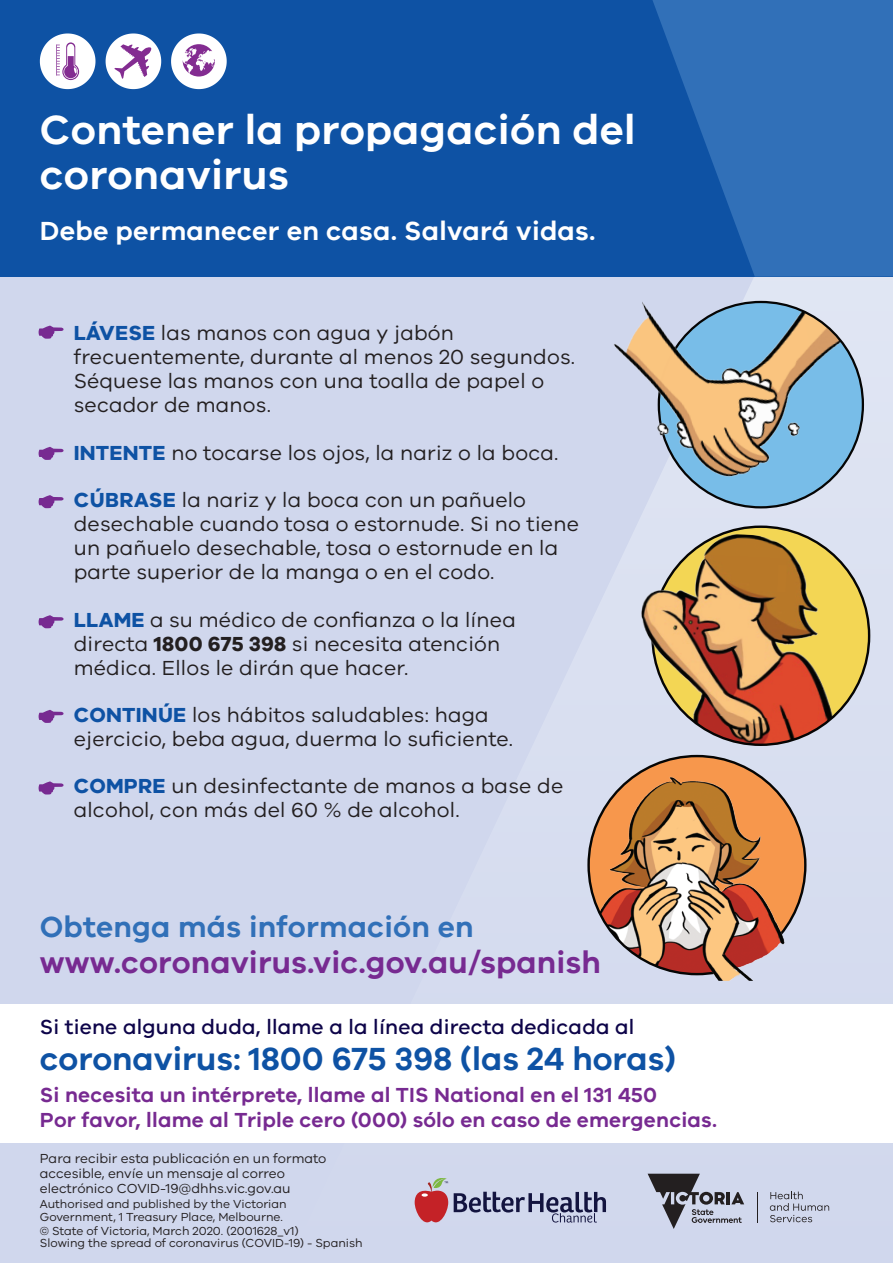
<style>
.page{position:relative;width:893px;height:1263px;background:#fff}
.page>*{position:absolute;margin:0;border:0;box-sizing:border-box;transform-origin:0 0}
.t1{font:600 42px/45px "VIC";letter-spacing:.01em;color:#fff}
.t2{font:600 33px "VIC";color:#0e52a4}
.t3{font:600 31.5px "VIC";letter-spacing:.005em;color:#772a91}
.t4{font:600 30px "VIC";letter-spacing:.005em;color:#3170b8}
.t5{font:600 27px "VIC";letter-spacing:.01em;color:#fff}
.t6{font:21px/24px "VIC";letter-spacing:.01em;color:#231f20}
.t7{font:600 21px/25.5px "VIC";letter-spacing:.01em;color:#772a91}
.t8{font:500 21px "VIC";letter-spacing:.01em;color:#0d0449}
.t9{font:13.5px/15px "VIC";color:#231f20}
.t10{font:12px/13.5px "VIC";color:#231f20}
.s1{font-weight:700;color:#0e52a4}
.s2{font-weight:700}
</style>
<div class="page">
<div style="left:0;top:147px;width:893px;height:1116px;background:#d0d7ed"></div>
<svg style="left:414px;top:277px;width:479px;height:946px"></svg>
<div style="left:0;top:0;width:893px;height:277px;background:#0e52a4"></div>
<svg style="left:652px;top:0;width:241px;height:277px;fill:#3170b8"></svg>
<div style="left:0;top:1004px;width:893px;height:139px;background:#fff"></div>
<svg style="left:39px;top:326px;width:25px;height:13px"></svg>
<svg style="left:39px;top:447px;width:25px;height:13px"></svg>
<svg style="left:39px;top:495px;width:25px;height:13px"></svg>
<svg style="left:39px;top:710px;width:25px;height:13px"></svg>
<svg style="left:39px;top:615px;width:25px;height:13px"></svg>
<svg style="left:39px;top:781px;width:25px;height:13px"></svg>
<svg style="left:106px;top:33px;width:55px;height:56px"></svg>
<svg style="left:40px;top:33px;width:55px;height:56px"></svg>
<svg style="left:171px;top:33px;width:56px;height:56px"></svg>
<div style="left:589px;top:756px;width:216px;height:218px;background:#f7974c;border-radius:50%"></div>
<img style="left:589px;top:756px;width:197px;height:218px">
<img style="left:682px;top:769px;width:104px;height:212px">
<img style="left:652px;top:534px;width:214px;height:211px">
<img style="left:632px;top:552px;width:236px;height:168px">
<img style="left:838px;top:302px;width:25px;height:188px">
<img style="left:607px;top:291px;width:231px;height:217px">
<svg style="left:648px;top:1174px;width:96px;height:55px"></svg>
<hr style="left:757px;top:1192px;width:1px;height:31px;background:#231f20">
<svg style="left:770px;top:1191px;width:59px;height:31px"></svg>
<svg style="left:415px;top:1175px;width:33px;height:48px"></svg>
<svg style="left:454px;top:1192px;width:152px;height:30px"></svg>
<h1 class="t1" style="left:40px;top:106px;width:597px">Contener la propagación del coronavirus</h1>
<p class="t5" style="left:40px;top:215px;width:557px">Debe permanecer en casa. Salvará vidas.</p>
<p class="t6" style="left:74px;top:321px;width:503px"><span class="s1">LÁVESE</span> las manos con agua y jabón frecuentemente, durante al menos 20 segundos.<br>Séquese las manos con una toalla de papel o secador de manos.</p>
<p class="t6" style="left:74px;top:440px;width:486px"><span class="s1">INTENTE</span> no tocarse los ojos, la nariz o la boca.</p>
<p class="t6" style="left:74px;top:487px;width:507px"><span class="s1">CÚBRASE</span> la nariz y la boca con un pañuelo desechable cuando tosa o estornude. Si no tiene un pañuelo desechable, tosa o estornude en la parte superior de la manga o en el codo.</p>
<p class="t6" style="left:74px;top:607px;width:444px"><span class="s1">LLAME</span> a su médico de confianza o la línea directa <span class="s2">1800 675 398</span> si necesita atención médica. Ellos le dirán que hacer.</p>
<p class="t6" style="left:74px;top:702px;width:441px"><span class="s1">CONTINÚE</span> los hábitos saludables: haga ejercicio, beba agua, duerma lo suficiente.</p>
<p class="t6" style="left:74px;top:774px;width:491px"><span class="s1">COMPRE</span> un desinfectante de manos a base de alcohol, con más del 60 % de alcohol.</p>
<h3 class="t4" style="left:40px;top:909px;width:435px">Obtenga más información en</h3>
<h3 class="t3" style="left:40px;top:943px;width:563px">www.coronavirus.vic.gov.au/spanish</h3>
<p class="t8" style="left:40px;top:1014px;width:596px">Si tiene alguna duda, llame a la línea directa dedicada al</p>
<h2 class="t2" style="left:40px;top:1039px;width:637px">coronavirus: 1800 675 398 (las 24 horas)</h2>
<p class="t7" style="left:40px;top:1081px;width:679px">Si necesita un intérprete, llame al TIS National en el 131 450<br>Por favor, llame al Triple cero (000) sólo en caso de emergencias.</p>
<p class="t9" style="left:40px;top:1151px;width:288px">Para recibir esta publicación en un formato accesible, envíe un mensaje al correo electrónico COVID-19@dhhs.vic.gov.au</p>
<p class="t10" style="left:40px;top:1196px;width:260px">Authorised and published by the Victorian<br>Government, 1 Treasury Place, Melbourne.<br>© State of Victoria, March 2020. (2001628_v1)</p>
<p class="t10" style="left:40px;top:1236px;width:324px">Slowing the spread of coronavirus (COVID-19) - Spanish</p>
</div>
